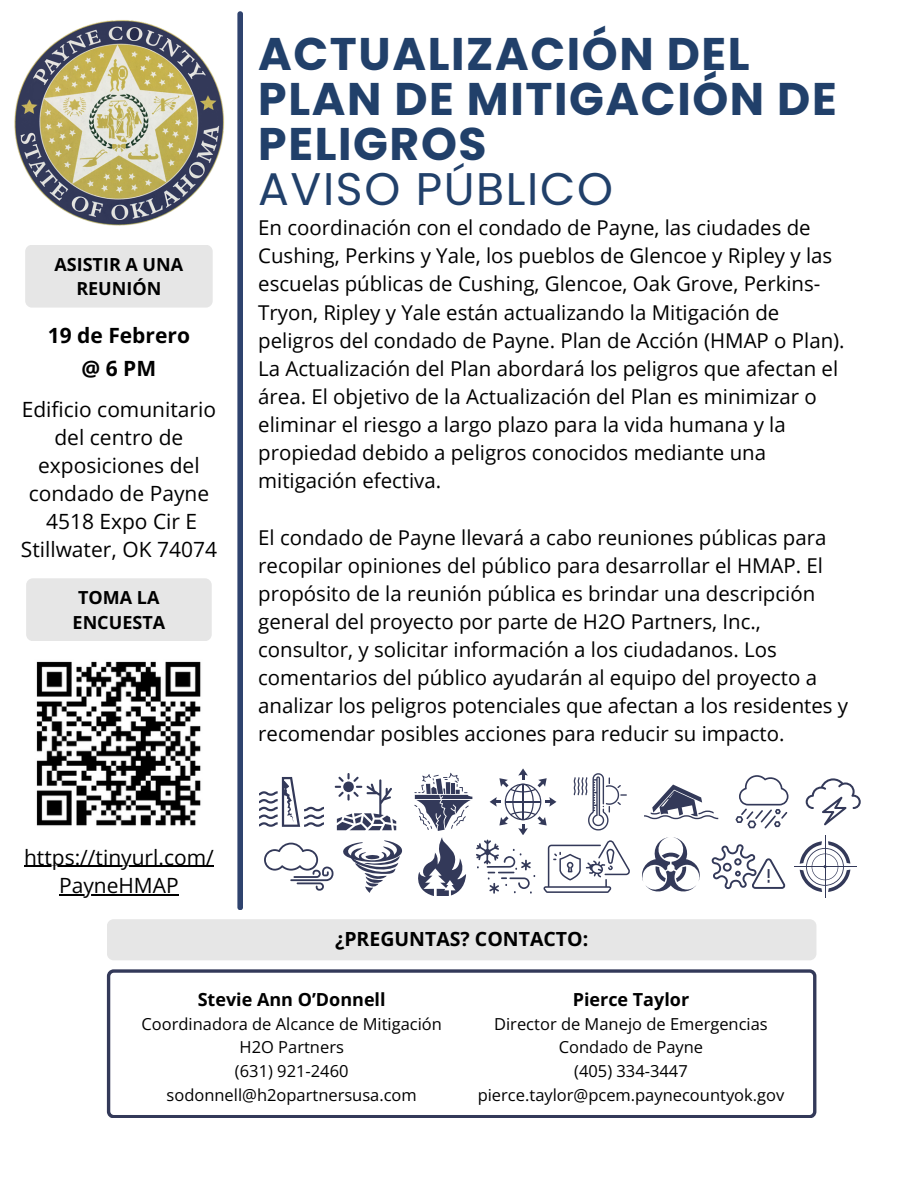
<style>
.page{position:relative;width:918px;height:1188px;background:#fff}
.page>*{position:absolute;margin:0;border:0;box-sizing:border-box;transform-origin:0 0}
.t1{font:700 45.75px/45px "Poppins";letter-spacing:.035em;color:#21406a}
.t2{font:21px/28.2px "Open Sans";color:#000;text-align:center}
.t3{font:700 21px/32.7px "Open Sans";color:#000;text-align:center}
.t4{font:20.4px/28.2px "Open Sans";color:#000}
.t5{font:700 19.5px "Open Sans";color:#000}
.t6{font:700 18px/24.8px "Open Sans";color:#000;text-align:center}
.t7{font:16.5px/23.7px "Open Sans";color:#000;text-align:center}
.s1{font-weight:400}
</style>
<div class="page">
<div style="left:107px;top:919px;width:709px;height:41px;background:#e6e6e6;border-radius:7px"></div>
<svg style="left:107px;top:969px;width:709px;height:149px"></svg>
<div style="left:25px;top:245px;width:188px;height:63px;background:#e6e6e6;border-radius:7px"></div>
<div style="left:26px;top:578px;width:186px;height:63px;background:#e6e6e6;border-radius:7px"></div>
<svg style="left:237px;top:11px;width:6px;height:899px"></svg>
<svg style="left:335px;top:773px;width:61px;height:57px"></svg>
<svg style="left:644px;top:785px;width:74px;height:34px"></svg>
<svg style="left:735px;top:775px;width:53px;height:53px"></svg>
<svg style="left:806px;top:778px;width:55px;height:47px"></svg>
<svg style="left:260px;top:777px;width:64px;height:49px"></svg>
<svg style="left:264px;top:843px;width:69px;height:48px"></svg>
<svg style="left:343px;top:840px;width:59px;height:53px"></svg>
<svg style="left:642px;top:837px;width:58px;height:55px"></svg>
<svg style="left:712px;top:844px;width:73px;height:45px"></svg>
<hr style="left:825px;top:835px;width:1px;height:63px;background:#333959">
<hr style="left:794px;top:866px;width:62px;height:1px;background:#333959">
<svg style="left:800px;top:841px;width:50px;height:51px"></svg>
<svg style="left:414px;top:768px;width:216px;height:128px"></svg>
<img style="left:14px;top:20px;width:211px;height:206px">
<img style="left:36px;top:661px;width:165px;height:165px">
<hr style="left:24px;top:866px;width:190px;height:1px;background:#000">
<hr style="left:59px;top:894px;width:120px;height:1px;background:#000">
<h5 class="t6" style="left:54px;top:251px;width:130px">ASISTIR A UNA<br>REUNIÓN</h5>
<p class="t3" style="left:48px;top:319px;width:144px">19 de Febrero @6PM</p>
<p class="t2" style="left:21px;top:394px;width:198px">Edificio comunitario del centro de exposiciones del condado de Payne<br>4518 Expo Cir E<br>Stillwater, OK 74074</p>
<h3 class="t6" style="left:73px;top:585px;width:94px">TOMA LA<br>ENCUESTA</h3>
<p class="t2" style="left:24px;top:843px;width:191px">https://tinyurl.com/</p>
<p class="t2" style="left:59px;top:871px;width:121px">PayneHMAP</p>
<h4 class="t1" style="left:258px;top:32px;width:580px">ACTUALIZACIÓN DEL<br>PLAN DE MITIGACIÓN DE<br>PELIGROS<br><span class="s1">AVISO PÚBLICO</span></h4>
<h4 class="t4" style="left:258px;top:213px;width:588px">En coordinación con el condado de Payne, las ciudades de Cushing, Perkins y Yale, los pueblos de Glencoe y Ripley y las escuelas públicas de Cushing, Glencoe, Oak Grove, Perkins-Tryon, Ripley y Yale están actualizando la Mitigación de peligros del condado de Payne. Plan de Acción (HMAP o Plan).<br>La Actualización del Plan abordará los peligros que afectan el área. El objetivo de la Actualización del Plan es minimizar o eliminar el riesgo a largo plazo para la vida humana y la propiedad debido a peligros conocidos mediante una mitigación efectiva.</h4>
<h5 class="t4" style="left:258px;top:523px;width:592px">El condado de Payne llevará a cabo reuniones públicas para recopilar opiniones del público para desarrollar el HMAP. El propósito de la reunión pública es brindar una descripción general del proyecto por parte de H2O Partners, Inc., consultor, y solicitar información a los ciudadanos. Los comentarios del público ayudarán al equipo del proyecto a analizar los peligros potenciales que afectan a los residentes y recomendar posibles acciones para reducir su impacto.</h5>
<p class="t5" style="left:335px;top:925px;width:255px">¿PREGUNTAS? CONTACTO:</p>
<h1 class="t6" style="left:198px;top:987px;width:189px">Stevie Ann O’Donnell</h1>
<h4 class="t7" style="left:142px;top:1011px;width:302px">Coordinadora de Alcance de Mitigación</h4>
<h4 class="t7" style="left:240px;top:1035px;width:106px">H2O Partners</h4>
<p class="t7" style="left:235px;top:1059px;width:115px">(631) 921-2460</p>
<p class="t7" style="left:167px;top:1082px;width:252px">sodonnell@h2opartnersusa.com</p>
<p class="t6" style="left:573px;top:987px;width:118px">Pierce Taylor</p>
<p class="t7" style="left:494px;top:1011px;width:275px">Director de Manejo de Emergencias</p>
<p class="t7" style="left:559px;top:1035px;width:146px">Condado de Payne</p>
<p class="t7" style="left:478px;top:1059px;width:308px">(405) 334-3447 pierce.taylor@pcem.paynecountyok.gov</p>
</div>
